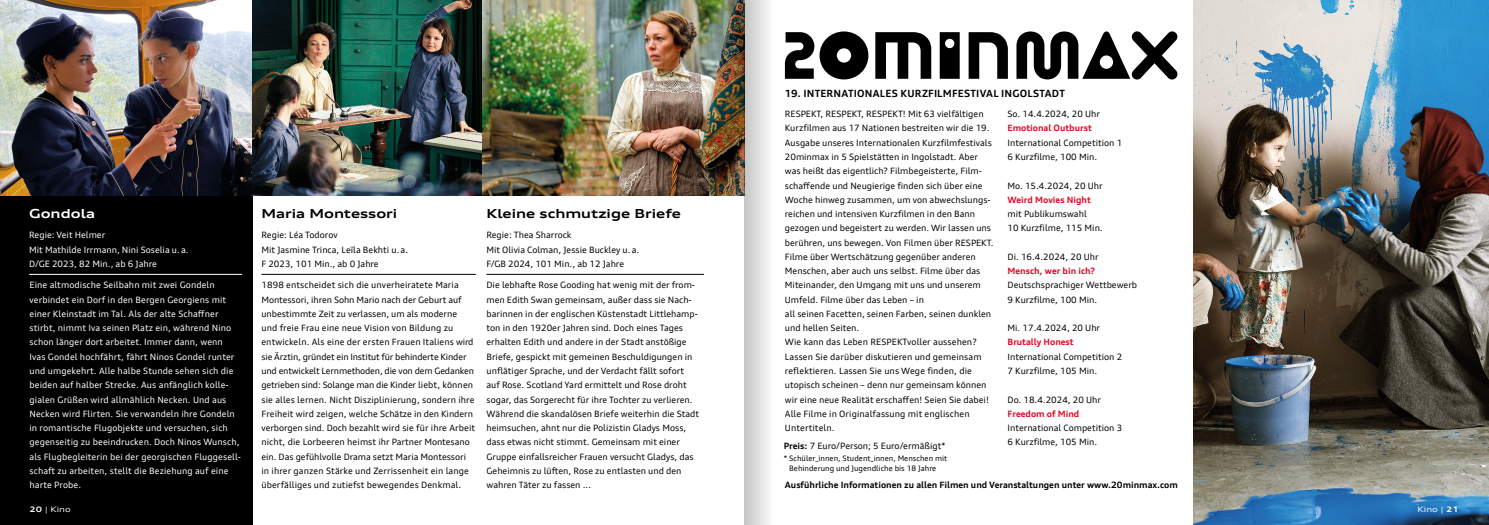
<style>
.page{position:relative;width:1489px;height:525px;background:#fff}
.page>*{position:absolute;margin:0;border:0;box-sizing:border-box;transform-origin:0 0}
.t1{font:700 expanded 12.5px "Audi Type";color:#000}
.t2{font:700 expanded 12.5px "Audi Type";color:#fff}
.t3{font:700 10px "Audi Type";letter-spacing:.02em;color:#000}
.t4{font:8.75px/14.2px "Audi Type";color:#000}
.t5{font:8.75px/14.2px "Audi Type";letter-spacing:.01em;color:#fff}
.t6{font:700 8.75px "Audi Type";color:#000}
.t7{font:700 8.75px "Audi Type";color:#e40521}
.t8{font:7.5px/10px "Audi Type";color:#000}
.t9{font:expanded 7.5px "Audi Type";color:#fff}
.s1{font-weight:700}
</style>
<div class="page">
<div style="left:0;top:0;width:253px;height:524px;background:#000"></div>
<img style="left:1193px;top:0;width:295px;height:524px">
<hr style="left:261px;top:274px;width:215px;height:1px;background:#000">
<hr style="left:486px;top:274px;width:218px;height:1px;background:#000">
<hr style="left:29px;top:274px;width:213px;height:1px;background:#fff">
<svg style="left:1016px;top:31px;width:161px;height:49px"></svg>
<svg style="left:784px;top:31px;width:84px;height:48px"></svg>
<svg style="left:875px;top:32px;width:56px;height:47px"></svg>
<svg style="left:939px;top:32px;width:20px;height:47px"></svg>
<svg style="left:968px;top:32px;width:39px;height:47px"></svg>
<img style="left:0;top:0;width:475px;height:195px">
<img style="left:475px;top:0;width:269px;height:195px">
<div style="left:744px;top:0;width:40px;height:524px;background:linear-gradient(to right,#c8c8c8,#fff)"></div>
<h1 class="t2" style="left:29px;top:205px;width:67px">Gondola</h1>
<p class="t5" style="left:29px;top:228px;width:161px">Regie: Veit Helmer<br>Mit Mathilde Irrmann, Nini Soselia u.a.<br>D/GE 2023, 82 Min., ab 6 Jahre</p>
<p class="t5" style="left:29px;top:278px;width:213px">Eine altmodische Seilbahn mit zwei Gondeln verbindet ein Dorf in den Bergen Georgiens mit einer Kleinstadt im Tal. Als der alte Schaffner stirbt, nimmt Iva seinen Platz ein, während Nino schon länger dort arbeitet. Immer dann, wenn Ivas Gondel hochfährt, fährt Ninos Gondel runter und umgekehrt. Alle halbe Stunde sehen sich die beiden auf halber Strecke. Aus anfänglich kolle&shy;gialen Grüßen wird allmählich Necken. Und aus Necken wird Flirten. Sie verwandeln ihre Gondeln in romantische Flugobjekte und versuchen, sich gegenseitig zu beeindrucken. Doch Ninos Wunsch, als Flugbegleiterin bei der georgischen Fluggesell&shy;schaft zu arbeiten, stellt die Beziehung auf eine harte Probe.</p>
<h1 class="t1" style="left:261px;top:205px;width:137px">Maria Montessori</h1>
<p class="t4" style="left:261px;top:228px;width:148px">Regie: Léa Todorov<br>Mit Jasmine Trinca, Leïla Bekhti u.a.<br>F 2023, 101 Min., ab 0 Jahre</p>
<p class="t4" style="left:261px;top:278px;width:215px">1898 entscheidet sich die unverheiratete Maria Montessori, ihren Sohn Mario nach der Geburt auf unbestimmte Zeit zu verlassen, um als moderne und freie Frau eine neue Vision von Bildung zu entwickeln. Als eine der ersten Frauen Italiens wird sie Ärztin, gründet ein Institut für behinderte Kinder und entwickelt Lernmethoden, die von dem Gedanken getrieben sind: Solange man die Kinder liebt, können sie alles lernen. Nicht Disziplinierung, sondern ihre Freiheit wird zeigen, welche Schätze in den Kindern verborgen sind. Doch bezahlt wird sie für ihre Arbeit nicht, die Lorbeeren heimst ihr Partner Montesano ein. Das gefühlvolle Drama setzt Maria Montessori in ihrer ganzen Stärke und Zerrissenheit ein lange überfälliges und zutiefst bewegendes Denkmal.</p>
<h1 class="t1" style="left:486px;top:205px;width:196px">Kleine schmutzige Briefe</h1>
<p class="t4" style="left:486px;top:228px;width:154px">Regie: Thea Sharrock<br>Mit Olivia Colman, Jessie Buckley u.a.<br>F/GB 2024, 101 Min., ab 12 Jahre</p>
<p class="t4" style="left:486px;top:278px;width:214px">Die lebhafte Rose Gooding hat wenig mit der from&shy;men Edith Swan gemeinsam, außer dass sie Nach&shy;barinnen in der englischen Küstenstadt Littlehamp&shy;ton in den 1920er Jahren sind. Doch eines Tages erhalten Edith und andere in der Stadt anstößige Briefe, gespickt mit gemeinen Beschuldigungen in unflätiger Sprache, und der Verdacht fällt sofort auf Rose. Scotland Yard ermittelt und Rose droht sogar, das Sorgerecht für ihre Tochter zu verlieren.<br>Während die skandalösen Briefe weiterhin die Stadt heimsuchen, ahnt nur die Polizistin Gladys Moss, dass etwas nicht stimmt. Gemeinsam mit einer Gruppe einfallsreicher Frauen versucht Gladys, das Geheimnis zu lüften, Rose zu entlasten und den wahren Täter zu fassen ...</p>
<p class="t3" style="left:784px;top:87px;width:281px">19. INTERNATIONALES KURZFILMFESTIVAL INGOLSTADT</p>
<p class="t4" style="left:784px;top:107px;width:210px">RESPEKT, RESPEKT, RESPEKT! Mit 63 vielfältigen Kurzfilmen aus 17 Nationen bestreiten wir die 19.<br>Ausgabe unseres Internationalen Kurzfilmfestivals 20minmax in 5 Spielstätten in Ingolstadt. Aber was heißt das eigentlich? Filmbegeisterte, Film&shy;schaffende und Neugierige finden sich über eine Woche hinweg zusammen, um von abwechslungs&shy;reichen und intensiven Kurzfilmen in den Bann gezogen und begeistert zu werden. Wir lassen uns berühren, uns bewegen. Von Filmen über RESPEKT.<br>Filme über Wertschätzung gegenüber anderen Menschen, aber auch uns selbst. Filme über das Miteinander, den Umgang mit uns und unserem Umfeld. Filme über das Leben – in<br>all seinen Facetten, seinen Farben, seinen dunklen und hellen Seiten.<br>Wie kann das Leben RESPEKTvoller aussehen?<br>Lassen Sie darüber diskutieren und gemeinsam reflektieren. Lassen Sie uns Wege finden, die utopisch scheinen – denn nur gemeinsam können wir eine neue Realität erschaffen! Seien Sie dabei!<br>Alle Filme in Originalfassung mit englischen Untertiteln.</p>
<p class="t4" style="left:783px;top:439px;width:163px"><span class="s1">Preis:</span> 7 Euro/Person; 5 Euro/ermäßigt*</p>
<p class="t8" style="left:789px;top:452px;width:160px;text-indent:-5px">* Schüler_innen, Student_innen, Menschen mit<br>Behinderung und Jugendliche bis 18 Jahre</p>
<p class="t6" style="left:784px;top:479px;width:394px">Ausführliche Informationen zu allen Filmen und Veranstaltungen unter www.20minmax.com</p>
<p class="t4" style="left:1007px;top:107px;width:94px">So. 14.4.2024, 20 Uhr</p>
<p class="t7" style="left:1007px;top:123px;width:86px">Emotional Outburst</p>
<p class="t4" style="left:1007px;top:135px;width:116px">International Competition 1<br>6 Kurzfilme, 100 Min.</p>
<p class="t4" style="left:1007px;top:178px;width:96px">Mo. 15.4.2024, 20 Uhr</p>
<p class="t7" style="left:1007px;top:194px;width:85px">Weird Movies Night</p>
<p class="t4" style="left:1007px;top:206px;width:97px">mit Publikumswahl<br>10 Kurzfilme, 115 Min.</p>
<p class="t4" style="left:1007px;top:249px;width:92px">Di. 16.4.2024, 20 Uhr</p>
<p class="t7" style="left:1007px;top:265px;width:89px">Mensch, wer bin ich?</p>
<p class="t4" style="left:1007px;top:278px;width:131px">Deutschsprachiger Wettbewerb<br>9 Kurzfilme, 100 Min.</p>
<p class="t4" style="left:1007px;top:320px;width:94px">Mi. 17.4.2024, 20 Uhr</p>
<p class="t7" style="left:1007px;top:336px;width:68px">Brutally Honest</p>
<p class="t4" style="left:1007px;top:349px;width:116px">International Competition 2<br>7 Kurzfilme, 105 Min.</p>
<p class="t4" style="left:1007px;top:392px;width:95px">Do. 18.4.2024, 20 Uhr</p>
<p class="t7" style="left:1007px;top:408px;width:73px">Freedom of Mind</p>
<p class="t4" style="left:1007px;top:420px;width:116px">International Competition 3<br>6 Kurzfilme, 105 Min.</p>
<p class="t9" style="left:29px;top:504px;width:43px"><span class="s1">20</span> | Kino</p>
<p class="t9" style="left:1417px;top:504px;width:43px">Kino | <span class="s1">21</span></p>
</div>
